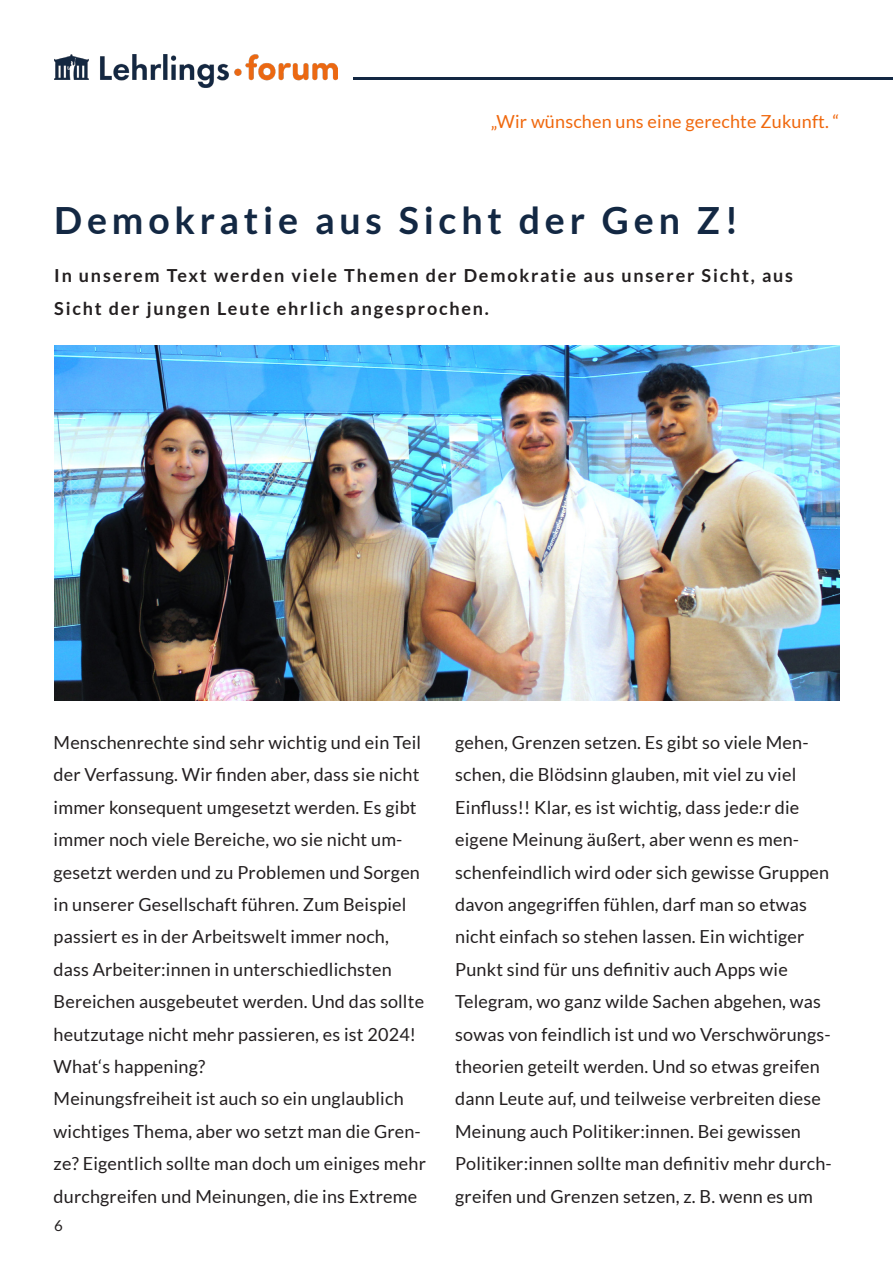
<style>
.page{position:relative;width:893px;height:1263px;background:#fff}
.page>*{position:absolute;margin:0;border:0;box-sizing:border-box;transform-origin:0 0}
.t1{font:700 37.5px "Lato";letter-spacing:.13em;color:#132843}
.t2{font:18px/32.4px "Lato";letter-spacing:.01em;color:#231f20}
.t3{font:700 18px/32.4px "Lato";letter-spacing:.1em;color:#231f20}
.t4{font:18px "Lato";letter-spacing:.01em;color:#f0680d}
.t5{font:15px "Lato";color:#231f20}
</style>
<div class="page">
<hr style="left:354px;top:77px;width:539px;height:3px;background:#132843">
<img style="left:54px;top:54px;width:284px;height:34px">
<img style="left:54px;top:345px;width:785px;height:355px">
<p class="t4" style="left:491px;top:112px;width:350px">„Wir wünschen uns eine gerechte Zukunft. “</p>
<p class="t1" style="left:54px;top:199px;width:685px">Demokratie aus Sicht der Gen Z!</p>
<p class="t3" style="left:54px;top:259px;width:740px">In unserem Text werden viele Themen der Demokratie aus unserer Sicht, aus<br>Sicht der jungen Leute ehrlich angesprochen.</p>
<p class="t2" style="left:54px;top:726px;width:372px">Menschenrechte sind sehr wichtig und ein Teil der Verfassung. Wir finden aber, dass sie nicht immer konsequent umgesetzt werden. Es gibt immer noch viele Bereiche, wo sie nicht um&shy;gesetzt werden und zu Problemen und Sorgen in unserer Gesellschaft führen. Zum Beispiel passiert es in der Arbeitswelt immer noch, dass Arbeiter:innen in unterschiedlichsten Bereichen ausgebeutet werden. Und das sollte heutzutage nicht mehr passieren, es ist 2024!<br>What‘s happening?</p>
<p class="t2" style="left:54px;top:1082px;width:374px">Meinungsfreiheit ist auch so ein unglaublich wichtiges Thema, aber wo setzt man die Gren&shy;ze? Eigentlich sollte man doch um einiges mehr durchgreifen und Meinungen, die ins Extreme</p>
<p class="t5" style="left:54px;top:1218px;width:10px">6</p>
<p class="t2" style="left:455px;top:726px;width:378px">gehen, Grenzen setzen. Es gibt so viele Men&shy;schen, die Blödsinn glauben, mit viel zu viel Einfluss!! Klar, es ist wichtig, dass jede:r die eigene Meinung äußert, aber wenn es men&shy;schenfeindlich wird oder sich gewisse Gruppen davon angegriffen fühlen, darf man so etwas nicht einfach so stehen lassen. Ein wichtiger Punkt sind für uns definitiv auch Apps wie Telegram, wo ganz wilde Sachen abgehen, was sowas von feindlich ist und wo Verschwörungs&shy;theorien geteilt werden. Und so etwas greifen dann Leute auf, und teilweise verbreiten diese Meinung auch Politiker:innen. Bei gewissen Politiker:innen sollte man definitiv mehr durch&shy;greifen und Grenzen setzen, z. B. wenn es um</p>
</div>
